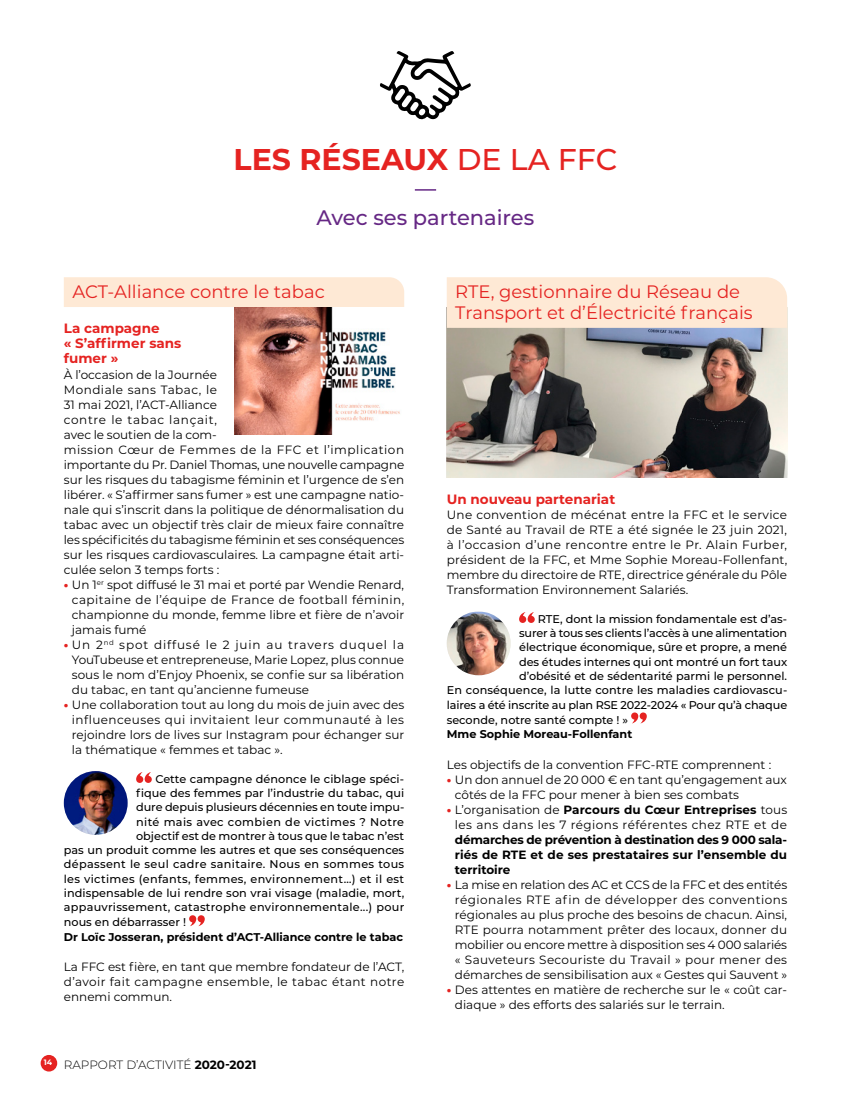
<style>
.page{position:relative;width:851px;height:1106px;background:#fff}
.page>*{position:absolute;margin:0;border:0;box-sizing:border-box;transform-origin:0 0}
.t1{font:700 30px "Montserrat";color:#e52321}
.t2{font:500 21px "Montserrat";color:#662885}
.t3{font:18px/21px "Montserrat";color:#e52321}
.t4{font:700 13.5px/15px "Montserrat";color:#e52321}
.t5{font:12px/15px "Montserrat";color:#000;text-align:justify}
.t6{font:700 12px/15px "Montserrat";letter-spacing:.01em;color:#000;text-align:justify}
.t7{font:12px/15px "Montserrat";letter-spacing:.035em;color:#000;text-align:right}
.t8{font:300 12px "Montserrat";color:#000}
.t9{font:500 11.25px "Montserrat";color:#000}
.t10{font:500 11.25px "Montserrat";letter-spacing:.03em;color:#000}
.t11{font:700 11.25px "Montserrat";color:#000}
.t12{font:500 11.25px "Montserrat";letter-spacing:.025em;color:#000}
.t13{font:500 11.25px "Montserrat";letter-spacing:.035em;color:#000}
.s1{font-weight:500}
.s2{font-weight:800;color:#e52321}
.s3{font-weight:700}
</style>
<div class="page">
<img style="left:446px;top:328px;width:341px;height:149px">
<svg style="left:136px;top:772px;width:16px;height:11px"></svg>
<svg style="left:189px;top:915px;width:16px;height:11px"></svg>
<div style="left:64px;top:277px;width:340px;height:30px;background:#fee9d5"></div>
<div style="left:446px;top:277px;width:341px;height:51px;background:#fee9d5"></div>
<svg style="left:519px;top:612px;width:15px;height:11px"></svg>
<svg style="left:631px;top:712px;width:15px;height:11px"></svg>
<img style="left:234px;top:307px;width:166px;height:127px">
<img style="left:64px;top:771px;width:64px;height:64px;border-radius:32px">
<hr style="left:415px;top:189px;width:21px;height:2px;background:#662885">
<svg style="left:380px;top:51px;width:91px;height:69px"></svg>
<img style="left:446px;top:611px;width:64px;height:64px;border-radius:32px">
<div style="left:41px;top:1054px;width:16px;height:17px;background:#e52321;border-radius:50%"></div>
<h1 class="t1" style="left:233px;top:138px;width:385px">LES RÉSEAUX <span class="s1">DE LA FFC</span></h1>
<h2 class="t2" style="left:316px;top:203px;width:219px">Avec ses partenaires</h2>
<h3 class="t3" style="left:72px;top:281px;width:254px">ACT-Alliance contre le tabac</h3>
<p class="t4" style="left:64px;top:320px;width:119px">La campagne<br>« S’affirmer sans fumer »</p>
<p class="t5" style="left:64px;top:366px;width:342px;text-align:left">À l’occasion de la Journée<br>Mondiale sans Tabac, le<br>31 mai 2021, l’ACT-Alliance<br>contre le tabac lançait,<br>avec le soutien de la com-<br>mission Cœur de Femmes de la FFC et l’implication importante du Pr. Daniel Thomas, une nouvelle campagne sur les risques du tabagisme féminin et l’urgence de s’en libérer. « S’affirmer sans fumer » est une campagne natio&shy;nale qui s’inscrit dans la politique de dénormalisation du tabac avec un objectif très clair de mieux faire connaître les spécificités du tabagisme féminin et ses conséquences sur les risques cardiovasculaires. La campagne était arti&shy;culée selon 3 temps forts :</p>
<p class="t5" style="left:72px;top:576px;width:334px;text-indent:-8px"><span class="s2">•</span> Un 1<sup>er</sup> spot diffusé le 31 mai et porté par Wendie Renard, capitaine de l’équipe de France de football féminin, championne du monde, femme libre et fière de n’avoir jamais fumé</p>
<p class="t5" style="left:72px;top:636px;width:334px;text-indent:-8px"><span class="s2">•</span> Un 2<sup>nd</sup> spot diffusé le 2 juin au travers duquel la YouTubeuse et entrepreneuse, Marie Lopez, plus connue sous le nom d’Enjoy Phoenix, se confie sur sa libération du tabac, en tant qu’ancienne fumeuse</p>
<p class="t5" style="left:72px;top:696px;width:334px;text-indent:-8px"><span class="s2">•</span> Une collaboration tout au long du mois de juin avec des influenceuses qui invitaient leur communauté à les rejoindre lors de lives sur Instagram pour échanger sur la thématique « femmes et tabac ».</p>
<p class="t9" style="left:155px;top:771px;width:250px">Cette campagne dénonce le ciblage spéci-</p>
<p class="t9" style="left:136px;top:785px;width:269px">fique des femmes par l’industrie du tabac, qui</p>
<p class="t9" style="left:136px;top:799px;width:270px">dure depuis plusieurs décennies en toute impu-</p>
<p class="t13" style="left:136px;top:814px;width:269px">nité mais avec combien de victimes ? Notre</p>
<p class="t9" style="left:136px;top:828px;width:269px">objectif est de montrer à tous que le tabac n’est</p>
<p class="t9" style="left:64px;top:842px;width:342px">pas un produit comme les autres et que ses conséquences</p>
<p class="t10" style="left:64px;top:856px;width:342px">dépassent le seul cadre sanitaire. Nous en sommes tous</p>
<p class="t10" style="left:64px;top:871px;width:342px">les victimes (enfants, femmes, environnement…) et il est</p>
<p class="t9" style="left:64px;top:885px;width:342px">indispensable de lui rendre son vrai visage (maladie, mort,</p>
<p class="t12" style="left:64px;top:899px;width:342px">appauvrissement, catastrophe environnementale...) pour</p>
<p class="t9" style="left:64px;top:914px;width:124px">nous en débarrasser !</p>
<p class="t11" style="left:64px;top:929px;width:340px">Dr Loïc Josseran, président d’ACT-Alliance contre le tabac</p>
<p class="t5" style="left:64px;top:959px;width:342px">La FFC est fière, en tant que membre fondateur de l’ACT, d’avoir fait campagne ensemble, le tabac étant notre ennemi commun.</p>
<p class="t8" style="left:44px;top:1056px;width:214px"><sup>14</sup> RAPPORT D’ACTIVITÉ <span class="s3">2020-2021</span></p>
<h3 class="t3" style="left:455px;top:281px;width:299px">RTE, gestionnaire du Réseau de<br>Transport et d’Électricité français</h3>
<p class="t4" style="left:446px;top:490px;width:170px">Un nouveau partenariat</p>
<p class="t5" style="left:446px;top:506px;width:342px">Une convention de mécénat entre la FFC et le service de Santé au Travail de RTE a été signée le 23 juin 2021, à l’occasion d’une rencontre entre le Pr. Alain Furber, président de la FFC, et Mme Sophie Moreau-Follenfant, membre du directoire de RTE, directrice générale du Pôle Transformation Environnement Salariés.</p>
<p class="t9" style="left:537px;top:611px;width:251px">RTE, dont la mission fondamentale est d’as-</p>
<p class="t9" style="left:519px;top:625px;width:269px">surer à tous ses clients l’accès à une alimentation</p>
<p class="t9" style="left:519px;top:639px;width:269px">électrique économique, sûre et propre, a mené</p>
<p class="t9" style="left:519px;top:654px;width:269px">des études internes qui ont montré un fort taux</p>
<p class="t9" style="left:519px;top:668px;width:269px">d’obésité et de sédentarité parmi le personnel.</p>
<p class="t9" style="left:446px;top:682px;width:342px">En conséquence, la lutte contre les maladies cardiovascu-</p>
<p class="t9" style="left:446px;top:696px;width:342px">laires a été inscrite au plan RSE 2022-2024 « Pour qu’à chaque</p>
<p class="t9" style="left:446px;top:711px;width:183px">seconde, notre santé compte ! »</p>
<p class="t11" style="left:446px;top:726px;width:187px">Mme Sophie Moreau-Follenfant</p>
<p class="t5" style="left:446px;top:756px;width:326px">Les objectifs de la convention FFC-RTE comprennent :</p>
<p class="t5" style="left:455px;top:771px;width:333px;text-indent:-8px"><span class="s2">•</span> Un don annuel de 20 000 € en tant qu’engagement aux côtés de la FFC pour mener à bien ses combats</p>
<p class="t7" style="left:446px;top:801px;width:342px"><span class="s2">•</span> L’organisation de <span class="s3">Parcours du Cœur Entreprises</span> tous les ans dans les 7 régions référentes chez RTE et de</p>
<p class="t6" style="left:455px;top:831px;width:334px">démarches de prévention à destination des 9 000 sala&shy;riés de RTE et de ses prestataires sur l’ensemble du territoire</p>
<p class="t5" style="left:455px;top:876px;width:334px;text-indent:-8px"><span class="s2">•</span> La mise en relation des AC et CCS de la FFC et des entités régionales RTE afin de développer des conventions régionales au plus proche des besoins de chacun. Ainsi, RTE pourra notamment prêter des locaux, donner du mobilier ou encore mettre à disposition ses 4 000 salariés « Sauveteurs Secouriste du Travail » pour mener des démarches de sensibilisation aux « Gestes qui Sauvent »</p>
<p class="t5" style="left:455px;top:981px;width:334px;text-indent:-8px"><span class="s2">•</span> Des attentes en matière de recherche sur le « coût car&shy;diaque » des efforts des salariés sur le terrain.</p>
</div>
